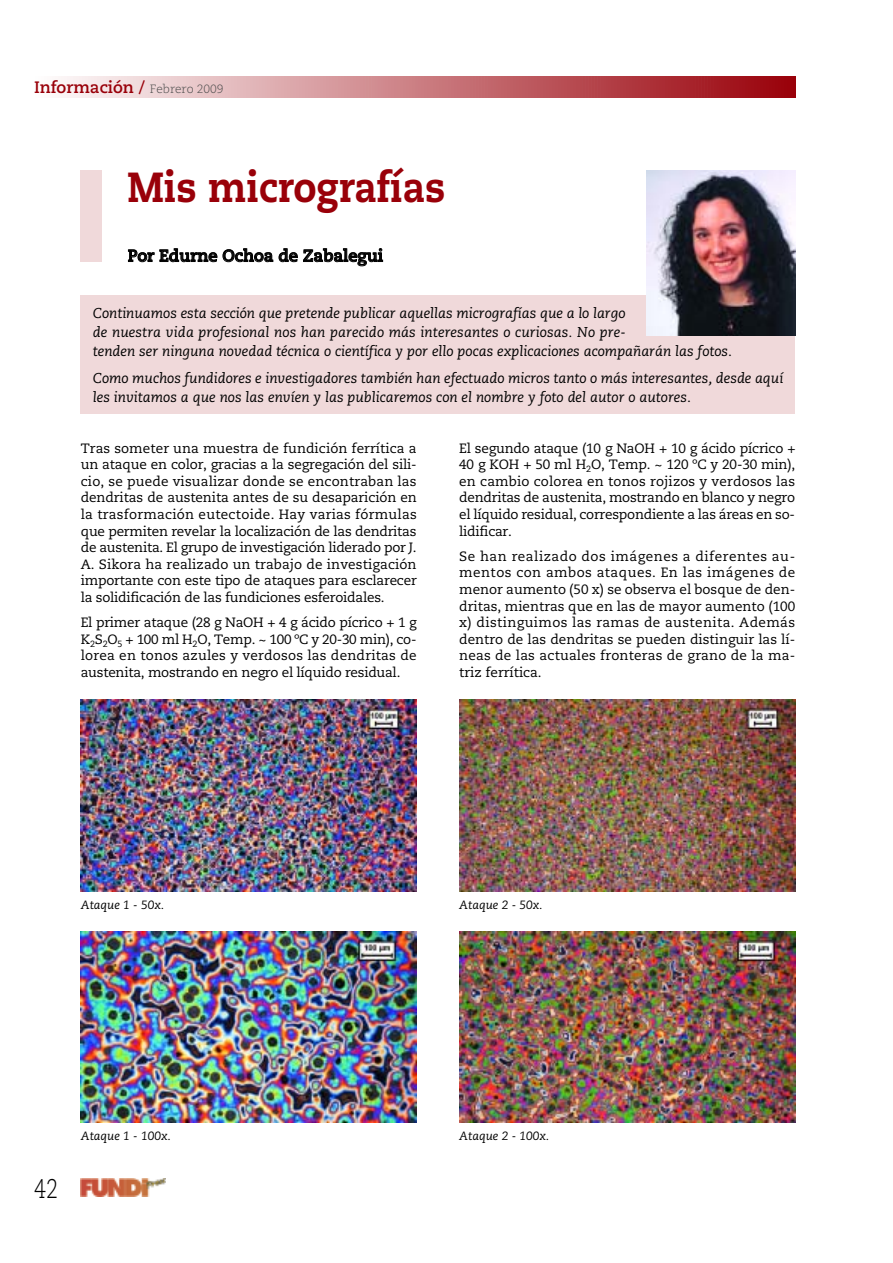
<style>
.page{position:relative;width:893px;height:1263px;background:#fff}
.page>*{position:absolute;margin:0;border:0;box-sizing:border-box;transform-origin:0 0}
.t1{font:800 42px "Caecilia";color:#990009;scale:.9 1}
.t2{font:300 27px "Caecilia";color:#000;scale:.8 1}
.t3{font:700 16.5px "Caecilia";color:#000}
.t4{font:700 16.5px "Caecilia";color:#990009}
.t5{font:italic 14.25px/18.8px "Caecilia";color:#000}
.t6{font:13.5px/16.6px "Caecilia";letter-spacing:-.015em;color:#000;text-align:justify}
.t7{font:italic 12px "Caecilia";color:#000}
.s1{font-weight:300;font-size:12px;color:#4d4d4d}
</style>
<div class="page">
<svg style="left:64px;top:77px;width:732px;height:21px;background:#c97a7f"></svg>
<img style="left:81px;top:1178px;width:85px;height:18px">
<div style="left:81px;top:170px;width:21px;height:91px;background:#f0d9da"></div>
<div style="left:81px;top:295px;width:714px;height:119px;background:#f0d9da"></div>
<img style="left:646px;top:170px;width:149px;height:166px">
<img style="left:81px;top:700px;width:336px;height:191px">
<img style="left:81px;top:931px;width:336px;height:192px">
<img style="left:459px;top:700px;width:336px;height:191px">
<img style="left:459px;top:931px;width:336px;height:192px">
<p class="t4" style="left:34px;top:81px;width:191px">Información / <span class="s1">Febrero 2009</span></p>
<p class="t1" style="left:128px;top:170px;width:355px">Mis micrografías</p>
<p class="t3" style="left:128px;top:249px;width:257px">Por Edurne Ochoa de Zabalegui</p>
<p class="t5" style="left:93px;top:305px;width:641px">Continuamos esta sección que pretende publicar aquellas micrografías que a lo largo<br>de nuestra vida profesional nos han parecido más interesantes o curiosas. No pre-<br>tenden ser ninguna novedad técnica o científica y por ello pocas explicaciones acompañarán las fotos.</p>
<p class="t5" style="left:93px;top:370px;width:692px">Como muchos fundidores e investigadores también han efectuado micros tanto o más interesantes, desde aquí les invitamos a que nos las envíen y las publicaremos con el nombre y foto del autor o autores.</p>
<p class="t6" style="left:81px;top:441px;width:338px">Tras someter una muestra de fundición ferrítica a un ataque en color, gracias a la segregación del sili&shy;cio, se puede visualizar donde se encontraban las dendritas de austenita antes de su desaparición en la trasformación eutectoide. Hay varias fórmulas que permiten revelar la localización de las dendritas de austenita. El grupo de investigación liderado por J.<br>A. Sikora ha realizado un trabajo de investigación importante con este tipo de ataques para esclarecer la solidificación de las fundiciones esferoidales.</p>
<p class="t6" style="left:81px;top:615px;width:337px">El primer ataque (28 g NaOH + 4 g ácido pícrico + 1 g K<sub>2</sub>S<sub>2</sub>O<sub>5</sub> + 100 ml H<sub>2</sub>O, Temp. ~ 100 ºC y 20-30 min), co&shy;lorea en tonos azules y verdosos las dendritas de austenita, mostrando en negro el líquido residual.</p>
<p class="t6" style="left:459px;top:441px;width:338px">El segundo ataque (10 g NaOH + 10 g ácido pícrico + 40 g KOH + 50 ml H<sub>2</sub>O, Temp. ~ 120 ºC y 20-30 min), en cambio colorea en tonos rojizos y verdosos las dendritas de austenita, mostrando en blanco y negro el líquido residual, correspondiente a las áreas en so&shy;lidificar.</p>
<p class="t6" style="left:459px;top:549px;width:338px">Se han realizado dos imágenes a diferentes au&shy;mentos con ambos ataques. En las imágenes de menor aumento (50 x) se observa el bosque de den&shy;dritas, mientras que en las de mayor aumento (100 x) distinguimos las ramas de austenita. Además dentro de las dendritas se pueden distinguir las lí&shy;neas de las actuales fronteras de grano de la ma&shy;triz ferrítica.</p>
<p class="t7" style="left:81px;top:900px;width:85px">Ataque 1 - 50x.</p>
<p class="t2" style="left:34px;top:1177px;width:32px">42</p>
<p class="t7" style="left:81px;top:1131px;width:92px">Ataque 1 - 100x.</p>
<p class="t7" style="left:459px;top:900px;width:85px">Ataque 2 - 50x.</p>
<p class="t7" style="left:459px;top:1131px;width:92px">Ataque 2 - 100x.</p>
</div>
